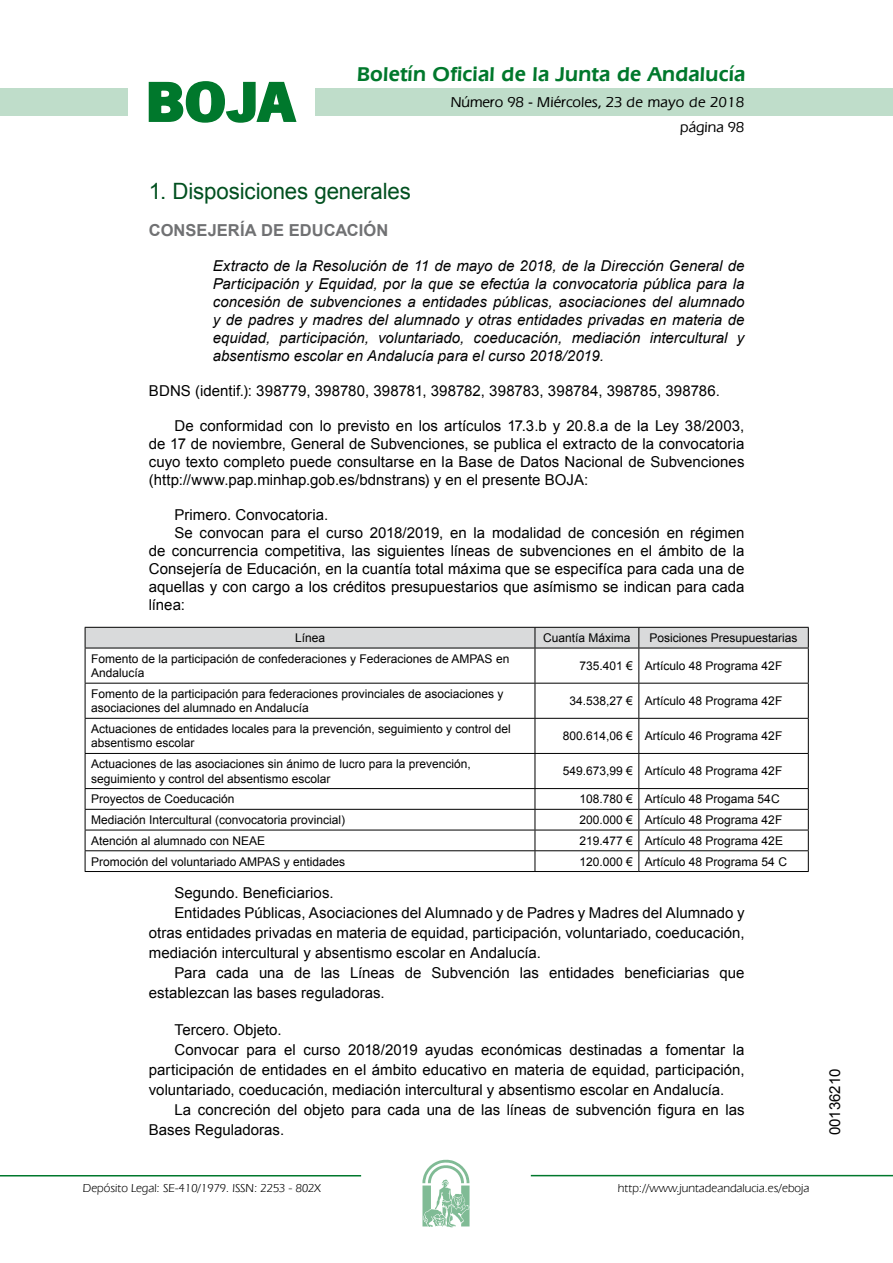
<style>
.page{position:relative;width:893px;height:1263px;background:#fff}
.page>*{position:absolute;margin:0;border:0;box-sizing:border-box;transform-origin:0 0}
.t1{font:700 57.75px "News Got T";color:#00782c;scale:1.14 1}
.t2{font:22.5px "Arial";letter-spacing:-.01em;color:#00501f}
.t3{font:600 21px "Eras IT Cby BT";letter-spacing:.01em;color:#00782c}
.t4{font:700 16.5px "Arial";letter-spacing:.005em;color:#707173}
.t5{font:15px/18px "Arial";color:#000;text-align:justify}
.t6{font:italic 15px/18px "Arial";color:#000;text-align:justify}
.t7{font:500 15px/24.5px "Eras IT Cby BT";color:#000;text-align:right}
.t8{font:12px/14.4px "Arial";color:#000}
.t9{font:12px "Eras IT Cby BT";color:#000}
</style>
<div class="page">
<div style="left:315px;top:88px;width:577px;height:28px;background:#bfddca"></div>
<div style="left:0;top:88px;width:128px;height:28px;background:#bfddca"></div>
<hr style="left:0;top:1175px;width:361px;height:2px;background:#00782c">
<svg style="left:422px;top:1159px;width:47px;height:68px"></svg>
<hr style="left:531px;top:1175px;width:361px;height:1px;background:#00782c">
<svg style="left:148px;top:81px;width:149px;height:42px"></svg>
<svg style="left:85px;top:627px;width:723px;height:21px;background:#cbcccc"></svg>
<hr style="left:85px;top:648px;width:450px;height:1px;background:#000">
<hr style="left:85px;top:648px;width:1px;height:35px;background:#000">
<hr style="left:535px;top:648px;width:104px;height:1px;background:#000">
<hr style="left:534px;top:648px;width:1px;height:35px;background:#000">
<hr style="left:639px;top:648px;width:169px;height:1px;background:#000">
<hr style="left:638px;top:648px;width:1px;height:35px;background:#000">
<hr style="left:807px;top:648px;width:1px;height:35px;background:#000">
<hr style="left:85px;top:683px;width:450px;height:1px;background:#000">
<hr style="left:85px;top:684px;width:1px;height:34px;background:#000">
<hr style="left:535px;top:683px;width:104px;height:1px;background:#000">
<hr style="left:534px;top:684px;width:1px;height:34px;background:#000">
<hr style="left:639px;top:683px;width:169px;height:1px;background:#000">
<hr style="left:638px;top:684px;width:1px;height:34px;background:#000">
<hr style="left:807px;top:684px;width:1px;height:34px;background:#000">
<hr style="left:85px;top:718px;width:450px;height:1px;background:#000">
<hr style="left:85px;top:719px;width:1px;height:34px;background:#000">
<hr style="left:535px;top:718px;width:104px;height:1px;background:#000">
<hr style="left:534px;top:719px;width:1px;height:34px;background:#000">
<hr style="left:639px;top:718px;width:169px;height:1px;background:#000">
<hr style="left:638px;top:719px;width:1px;height:34px;background:#000">
<hr style="left:807px;top:719px;width:1px;height:34px;background:#000">
<hr style="left:85px;top:753px;width:450px;height:1px;background:#000">
<hr style="left:85px;top:754px;width:1px;height:34px;background:#000">
<hr style="left:535px;top:753px;width:104px;height:1px;background:#000">
<hr style="left:534px;top:754px;width:1px;height:34px;background:#000">
<hr style="left:639px;top:753px;width:169px;height:1px;background:#000">
<hr style="left:638px;top:754px;width:1px;height:34px;background:#000">
<hr style="left:807px;top:754px;width:1px;height:34px;background:#000">
<hr style="left:85px;top:788px;width:450px;height:1px;background:#000">
<hr style="left:535px;top:788px;width:104px;height:1px;background:#000">
<hr style="left:639px;top:788px;width:169px;height:1px;background:#000">
<hr style="left:85px;top:809px;width:450px;height:1px;background:#000">
<hr style="left:535px;top:809px;width:104px;height:1px;background:#000">
<hr style="left:639px;top:809px;width:169px;height:1px;background:#000">
<hr style="left:85px;top:830px;width:450px;height:1px;background:#000">
<hr style="left:535px;top:830px;width:104px;height:1px;background:#000">
<hr style="left:639px;top:830px;width:169px;height:1px;background:#000">
<hr style="left:85px;top:850px;width:450px;height:1px;background:#000">
<svg style="left:85px;top:789px;width:1px;height:82px"></svg>
<hr style="left:535px;top:850px;width:104px;height:1px;background:#000">
<svg style="left:534px;top:789px;width:1px;height:82px"></svg>
<hr style="left:639px;top:850px;width:169px;height:1px;background:#000">
<svg style="left:638px;top:789px;width:1px;height:82px"></svg>
<svg style="left:807px;top:789px;width:1px;height:82px"></svg>
<hr style="left:85px;top:871px;width:450px;height:1px;background:#000">
<hr style="left:535px;top:871px;width:104px;height:1px;background:#000">
<hr style="left:639px;top:871px;width:169px;height:1px;background:#000">
<h1 class="t1" style="left:145px;top:68px;width:133px">BOJA</h1>
<h3 class="t3" style="left:357px;top:62px;width:390px">Boletín Oficial de la Junta de Andalucía</h3>
<p class="t7" style="left:451px;top:90px;width:295px">Número 98 - Miércoles, 23 de mayo de 2018 página 98</p>
<h2 class="t2" style="left:149px;top:177px;width:263px">1. Disposiciones generales</h2>
<p class="t4" style="left:149px;top:219px;width:241px">CONSEJERÍA DE EDUCACIÓN</p>
<p class="t6" style="left:213px;top:257px;width:533px">Extracto de la Resolución de 11 de mayo de 2018, de la Dirección General de Participación y Equidad, por la que se efectúa la convocatoria pública para la concesión de subvenciones a entidades públicas, asociaciones del alumnado y de padres y madres del alumnado y otras entidades privadas en materia de equidad, participación, voluntariado, coeducación, mediación intercultural y absentismo escolar en Andalucía para el curso 2018/2019.</p>
<p class="t5" style="left:149px;top:382px;width:572px">BDNS (identif.): 398779, 398780, 398781, 398782, 398783, 398784, 398785, 398786.</p>
<p class="t5" style="left:149px;top:417px;width:597px;text-indent:26px">De conformidad con lo previsto en los artículos 17.3.b y 20.8.a de la Ley 38/2003, de 17 de noviembre, General de Subvenciones, se publica el extracto de la convocatoria cuyo texto completo puede consultarse en la Base de Datos Nacional de Subvenciones (http://www.pap.minhap.gob.es/bdnstrans) y en el presente BOJA:</p>
<p class="t5" style="left:174px;top:506px;width:155px">Primero. Convocatoria.</p>
<p class="t5" style="left:174px;top:524px;width:571px">Se convocan para el curso 2018/2019, en la modalidad de concesión en régimen</p>
<p class="t5" style="left:149px;top:542px;width:597px">de concurrencia competitiva, las siguientes líneas de subvenciones en el ámbito de la</p>
<p class="t5" style="left:149px;top:560px;width:597px">Consejería de Educación, en la cuantía total máxima que se especifíca para cada una de</p>
<p class="t5" style="left:149px;top:578px;width:597px">aquellas y con cargo a los créditos presupuestarios que asímismo se indican para cada</p>
<p class="t5" style="left:149px;top:596px;width:38px">línea:</p>
<p class="t8" style="left:295px;top:631px;width:32px">Línea</p>
<p class="t8" style="left:543px;top:631px;width:89px">Cuantía Máxima</p>
<p class="t8" style="left:649px;top:631px;width:150px">Posiciones Presupuestarias</p>
<p class="t8" style="left:91px;top:651px;width:420px">Fomento de la participación de confederaciones y Federaciones de AMPAS en<br>Andalucía</p>
<p class="t8" style="left:579px;top:659px;width:204px">735.401 € Artículo 48 Programa 42F</p>
<p class="t8" style="left:91px;top:687px;width:414px">Fomento de la participación para federaciones provinciales de asociaciones y asociaciones del alumnado en Andalucía</p>
<p class="t8" style="left:569px;top:694px;width:214px">34.538,27 € Artículo 48 Programa 42F</p>
<p class="t8" style="left:91px;top:722px;width:421px">Actuaciones de entidades locales para la prevención, seguimiento y control del absentismo escolar</p>
<p class="t8" style="left:562px;top:729px;width:221px">800.614,06 € Artículo 46 Programa 42F</p>
<p class="t8" style="left:91px;top:757px;width:381px">Actuaciones de las asociaciones sin ánimo de lucro para la prevención, seguimiento y control del absentismo escolar</p>
<p class="t8" style="left:562px;top:764px;width:221px">549.673,99 € Artículo 48 Programa 42F</p>
<p class="t8" style="left:91px;top:792px;width:145px">Proyectos de Coeducación</p>
<p class="t8" style="left:579px;top:792px;width:202px">108.780 € Artículo 48 Progama 54C</p>
<p class="t8" style="left:91px;top:813px;width:256px">Mediación Intercultural (convocatoria provincial)</p>
<p class="t8" style="left:579px;top:813px;width:204px">200.000 € Artículo 48 Programa 42F</p>
<p class="t8" style="left:91px;top:834px;width:176px">Atención al alumnado con NEAE</p>
<p class="t8" style="left:579px;top:834px;width:205px">219.477 € Artículo 48 Programa 42E</p>
<p class="t8" style="left:91px;top:854px;width:255px">Promoción del voluntariado AMPAS y entidades</p>
<p class="t8" style="left:579px;top:854px;width:209px">120.000 € Artículo 48 Programa 54 C</p>
<p class="t5" style="left:174px;top:884px;width:161px">Segundo. Beneficiarios.</p>
<p class="t5" style="left:174px;top:904px;width:571px">Entidades Públicas, Asociaciones del Alumnado y de Padres y Madres del Alumnado y</p>
<p class="t5" style="left:149px;top:924px;width:597px">otras entidades privadas en materia de equidad, participación, voluntariado, coeducación,</p>
<p class="t5" style="left:149px;top:944px;width:393px">mediación intercultural y absentismo escolar en Andalucía.</p>
<p class="t5" style="left:174px;top:964px;width:571px">Para cada una de las Líneas de Subvención las entidades beneficiarias que</p>
<p class="t5" style="left:149px;top:984px;width:237px">establezcan las bases reguladoras.</p>
<p class="t5" style="left:174px;top:1021px;width:109px">Tercero. Objeto.</p>
<p class="t5" style="left:174px;top:1041px;width:571px">Convocar para el curso 2018/2019 ayudas económicas destinadas a fomentar la</p>
<p class="t5" style="left:149px;top:1061px;width:597px">participación de entidades en el ámbito educativo en materia de equidad, participación,</p>
<p class="t5" style="left:149px;top:1081px;width:577px">voluntariado, coeducación, mediación intercultural y absentismo escolar en Andalucía.</p>
<p class="t5" style="left:174px;top:1101px;width:571px">La concreción del objeto para cada una de las líneas de subvención figura en las</p>
<p class="t5" style="left:149px;top:1121px;width:137px">Bases Reguladoras.</p>
<p class="t9" style="left:83px;top:1181px;width:239px">Depósito Legal: SE-410/1979. ISSN: 2253 - 802X</p>
<p class="t9" style="left:618px;top:1181px;width:193px">http://www.juntadeandalucia.es/eboja</p>
<p class="t5" style="left:826px;top:1135px;width:68px;rotate:-90deg">00136210</p>
</div>
